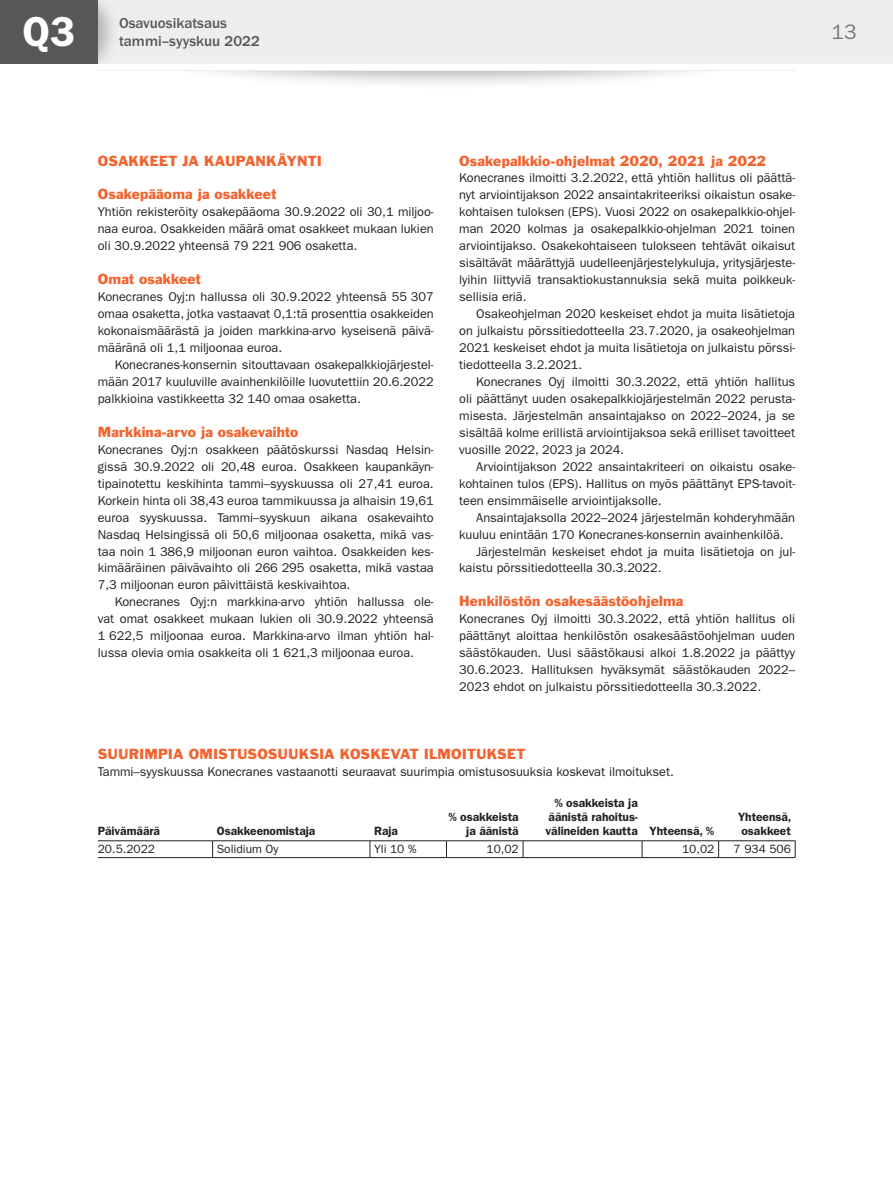
<style>
.page{position:relative;width:893px;height:1191px;background:#fff}
.page>*{position:absolute;margin:0;border:0;box-sizing:border-box;transform-origin:0 0}
.t1{font:600 42px "ITC Franklin Gothic Std";color:#fff}
.t2{font:21px "ITC Franklin Gothic Std";color:#76787b}
.t3{font:500 15px/18px "ITC Franklin Gothic Std";color:#57585a}
.h2_span{font:13.5px "Franklin Gothic Std";letter-spacing:.005em;color:#f2642f}
.fi_P_1_base{font:12.75px/17px "ITC Franklin Gothic Std";letter-spacing:-.005em;color:#231f20;text-align:justify}
.fi_P_1_base_indent{font:12.75px/17px "ITC Franklin Gothic Std";letter-spacing:-.005em;color:#231f20;text-align:justify}
.P_Span{font:12.75px "ITC Franklin Gothic Std";letter-spacing:-.005em;color:#231f20}
.Table_2_ri_bold{font:600 12px/14.2px "ITC Franklin Gothic Std";letter-spacing:-.005em;color:#231f20}
.Table_1_le_bold{font:600 12px "ITC Franklin Gothic Std";letter-spacing:-.005em;color:#231f20}
.Table_1_le{font:12px "ITC Franklin Gothic Std";letter-spacing:-.005em;color:#231f20}
.Table_2_ri{font:12px "ITC Franklin Gothic Std";letter-spacing:-.005em;color:#231f20}
</style>
<div class="page">
<div style="left:138px;top:2px;width:623px;height:89px;background:#231f20;opacity:.3"></div>
<div style="left:0;top:53px;width:893px;height:17px;background:#fff"></div>
<div style="left:120px;top:0;width:773px;height:64px;background:#eeeeef"></div>
<div style="left:98px;top:0;width:22px;height:64px;background:#231f20;opacity:.3"></div>
<hr style="left:98px;top:840px;width:115px;height:1px;background:#231f20">
<hr style="left:213px;top:840px;width:157px;height:1px;background:#231f20">
<hr style="left:370px;top:840px;width:76px;height:1px;background:#231f20">
<svg style="left:212px;top:841px;width:1px;height:16px"></svg>
<svg style="left:370px;top:841px;width:1px;height:16px"></svg>
<svg style="left:446px;top:841px;width:1px;height:16px"></svg>
<svg style="left:523px;top:841px;width:1px;height:16px"></svg>
<svg style="left:642px;top:841px;width:1px;height:16px"></svg>
<svg style="left:718px;top:841px;width:1px;height:16px"></svg>
<svg style="left:795px;top:841px;width:1px;height:16px"></svg>
<hr style="left:446px;top:840px;width:77px;height:1px;background:#231f20">
<hr style="left:523px;top:840px;width:119px;height:1px;background:#231f20">
<hr style="left:642px;top:840px;width:77px;height:1px;background:#231f20">
<hr style="left:719px;top:840px;width:76px;height:1px;background:#231f20">
<hr style="left:98px;top:857px;width:115px;height:1px;background:#231f20">
<hr style="left:213px;top:857px;width:157px;height:1px;background:#231f20">
<hr style="left:370px;top:857px;width:76px;height:1px;background:#231f20">
<hr style="left:446px;top:857px;width:77px;height:1px;background:#231f20">
<hr style="left:523px;top:857px;width:119px;height:1px;background:#231f20">
<hr style="left:642px;top:857px;width:77px;height:1px;background:#231f20">
<hr style="left:719px;top:857px;width:76px;height:1px;background:#231f20">
<div style="left:0;top:0;width:98px;height:64px;background:#57585a"></div>
<h1 class="t1" style="left:22px;top:7px;width:54px">Q3</h1>
<p class="t3" style="left:119px;top:14px;width:142px">Osavuosikatsaus tammi–syyskuu 2022</p>
<h2 class="t2" style="left:831px;top:20px;width:27px">13</h2>
<p class="h2_span" style="left:98px;top:152px;width:226px">OSAKKEET JA KAUPANKÄYNTI</p>
<p class="h2_span" style="left:98px;top:186px;width:180px">Osakepääoma ja osakkeet</p>
<p class="fi_P_1_base" style="left:98px;top:204px;width:337px">Yhtiön rekisteröity osakepääoma 30.9.2022 oli 30,1 miljoo&shy;naa euroa. Osakkeiden määrä omat osakkeet mukaan lukien oli 30.9.2022 yhteensä 79 221 906 osaketta.</p>
<p class="h2_span" style="left:98px;top:270px;width:105px">Omat osakkeet</p>
<p class="fi_P_1_base" style="left:98px;top:288px;width:337px">Konecranes Oyj:n hallussa oli 30.9.2022 yhteensä 55 307 omaa osaketta, jotka vastaavat 0,1:tä prosenttia osakkeiden kokonaismäärästä ja joiden markkina-arvo kyseisenä päivä&shy;määränä oli 1,1 miljoonaa euroa.</p>
<p class="fi_P_1_base_indent" style="left:98px;top:356px;width:337px;text-indent:17px">Konecranes-konsernin sitouttavaan osakepalkkiojärjestel&shy;mään 2017 kuuluville avainhenkilöille luovutettiin 20.6.2022 palkkioina vastikkeetta 32 140 omaa osaketta.</p>
<p class="h2_span" style="left:98px;top:423px;width:202px">Markkina-arvo ja osakevaihto</p>
<p class="fi_P_1_base" style="left:98px;top:441px;width:337px">Konecranes Oyj:n osakkeen päätöskurssi Nasdaq Helsin&shy;gissä 30.9.2022 oli 20,48 euroa. Osakkeen kaupankäyn&shy;tipainotettu keskihinta tammi–syyskuussa oli 27,41 euroa.<br>Korkein hinta oli 38,43 euroa tammikuussa ja alhaisin 19,61 euroa syyskuussa. Tammi–syyskuun aikana osakevaihto Nasdaq Helsingissä oli 50,6 miljoonaa osaketta, mikä vas&shy;taa noin 1 386,9 miljoonan euron vaihtoa. Osakkeiden kes&shy;kimääräinen päivävaihto oli 266 295 osaketta, mikä vastaa 7,3 miljoonan euron päivittäistä keskivaihtoa.</p>
<p class="fi_P_1_base_indent" style="left:98px;top:593px;width:337px;text-indent:17px">Konecranes Oyj:n markkina-arvo yhtiön hallussa ole&shy;vat omat osakkeet mukaan lukien oli 30.9.2022 yhteensä 1 622,5 miljoonaa euroa. Markkina-arvo ilman yhtiön hal&shy;lussa olevia omia osakkeita oli 1 621,3 miljoonaa euroa.</p>
<p class="h2_span" style="left:459px;top:152px;width:309px">Osakepalkkio-ohjelmat 2020, 2021 ja 2022</p>
<p class="fi_P_1_base" style="left:459px;top:170px;width:337px">Konecranes ilmoitti 3.2.2022, että yhtiön hallitus oli päättä&shy;nyt arviointijakson 2022 ansaintakriteeriksi oikaistun osake&shy;kohtaisen tuloksen (EPS). Vuosi 2022 on osakepalkkio-ohjel&shy;man 2020 kolmas ja osakepalkkio-ohjelman 2021 toinen arviointijakso. Osakekohtaiseen tulokseen tehtävät oikaisut sisältävät määrättyjä uudelleenjärjestelykuluja, yritysjärjeste&shy;lyihin liittyviä transaktiokustannuksia sekä muita poikkeuk&shy;sellisia eriä.</p>
<p class="fi_P_1_base_indent" style="left:459px;top:305px;width:337px;text-indent:17px">Osakeohjelman 2020 keskeiset ehdot ja muita lisätietoja on julkaistu pörssitiedotteella 23.7.2020, ja osakeohjelman 2021 keskeiset ehdot ja muita lisätietoja on julkaistu pörssi&shy;tiedotteella 3.2.2021.</p>
<p class="fi_P_1_base_indent" style="left:459px;top:373px;width:337px;text-indent:17px">Konecranes Oyj ilmoitti 30.3.2022, että yhtiön hallitus oli päättänyt uuden osakepalkkiojärjestelmän 2022 perusta&shy;misesta. Järjestelmän ansaintajakso on 2022–2024, ja se sisältää kolme erillistä arviointijaksoa sekä erilliset tavoitteet vuosille 2022, 2023 ja 2024.</p>
<p class="fi_P_1_base_indent" style="left:459px;top:458px;width:337px;text-indent:17px">Arviointijakson 2022 ansaintakriteeri on oikaistu osake&shy;kohtainen tulos (EPS). Hallitus on myös päättänyt EPS-tavoit&shy;teen ensimmäiselle arviointijaksolle.</p>
<p class="fi_P_1_base_indent" style="left:459px;top:509px;width:337px;text-indent:17px">Ansaintajaksolla 2022–2024 järjestelmän kohderyhmään kuuluu enintään 170 Konecranes-konsernin avainhenkilöä.</p>
<p class="fi_P_1_base_indent" style="left:459px;top:543px;width:337px;text-indent:17px">Järjestelmän keskeiset ehdot ja muita lisätietoja on jul&shy;kaistu pörssitiedotteella 30.3.2022.</p>
<p class="h2_span" style="left:459px;top:592px;width:226px">Henkilöstön osakesäästöohjelma</p>
<p class="fi_P_1_base" style="left:459px;top:610px;width:337px">Konecranes Oyj ilmoitti 30.3.2022, että yhtiön hallitus oli päättänyt aloittaa henkilöstön osakesäästöohjelman uuden säästökauden. Uusi säästökausi alkoi 1.8.2022 ja päättyy 30.6.2023. Hallituksen hyväksymät säästökauden 2022– 2023 ehdot on julkaistu pörssitiedotteella 30.3.2022.</p>
<p class="h2_span" style="left:98px;top:745px;width:429px">SUURIMPIA OMISTUSOSUUKSIA KOSKEVAT ILMOITUKSET</p>
<p class="P_Span" style="left:98px;top:764px;width:578px">Tammi–syyskuussa Konecranes vastaanotti seuraavat suurimpia omistusosuuksia koskevat ilmoitukset.</p>
<p class="Table_1_le_bold" style="left:98px;top:824px;width:64px">Päivämäärä</p>
<p class="Table_1_le_bold" style="left:217px;top:824px;width:100px">Osakkeenomistaja</p>
<p class="Table_1_le_bold" style="left:374px;top:824px;width:25px">Raja</p>
<p class="Table_2_ri_bold" style="left:448px;top:809px;width:72px">% osakkeista</p>
<p class="Table_2_ri_bold" style="left:466px;top:824px;width:54px">ja äänistä</p>
<p class="Table_2_ri_bold" style="left:545px;top:795px;width:94px;text-indent:9px">% osakkeista ja äänistä rahoitus-- välineiden kautta</p>
<p class="Table_2_ri_bold" style="left:650px;top:824px;width:66px">Yhteensä, %</p>
<p class="Table_2_ri_bold" style="left:738px;top:809px;width:55px">Yhteensä,</p>
<p class="Table_2_ri_bold" style="left:741px;top:824px;width:51px">osakkeet</p>
<p class="Table_1_le" style="left:98px;top:842px;width:59px">20.5.2022</p>
<p class="Table_1_le" style="left:217px;top:842px;width:63px">Solidium Oy</p>
<p class="Table_1_le" style="left:374px;top:842px;width:44px">Yli 10 %</p>
<p class="Table_2_ri" style="left:486px;top:842px;width:34px">10,02</p>
<p class="Table_2_ri" style="left:682px;top:842px;width:34px">10,02</p>
<p class="Table_2_ri" style="left:734px;top:842px;width:59px">7 934 506</p>
</div>
